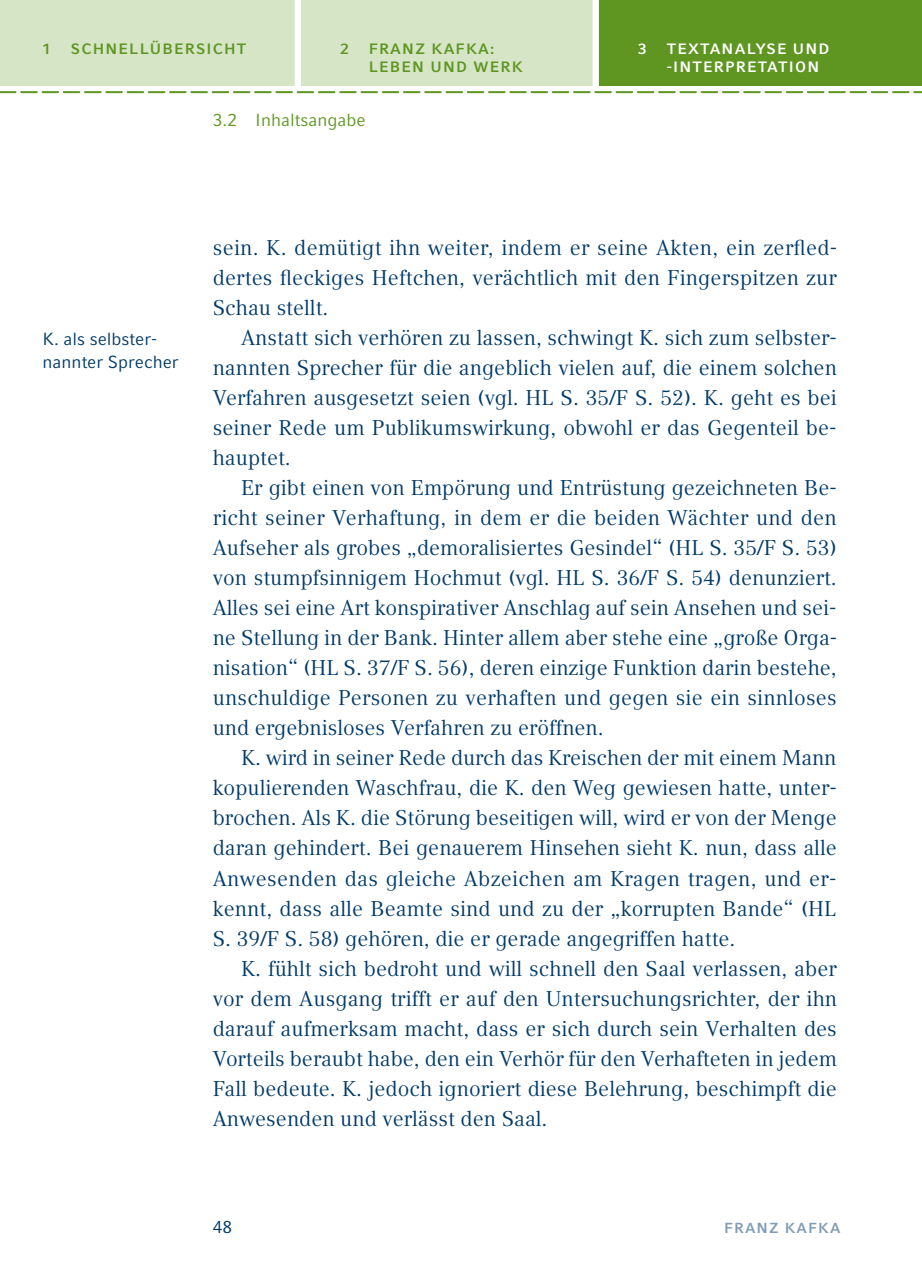
<style>
.page{position:relative;width:922px;height:1276px;background:#fff}
.page>*{position:absolute;margin:0;border:0;box-sizing:border-box;transform-origin:0 0}
.t1{font:21.25px/30px "Compatil Text LT Pro";color:#003a69;text-align:justify}
.t2{font:17.5px/22.5px "Compatil Fact LT Pro";color:#003a69}
.t3{font:17.5px "Compatil Fact LT Pro";color:#5e9621}
.t4{font:700 15px "Compatil Fact LT Pro";letter-spacing:.08em;color:#5e9621}
.t5{font:700 15px/18.8px "Compatil Fact LT Pro";letter-spacing:.08em;color:#fff}
.t6{font:700 14.5px "Compatil Fact LT Pro";color:#809cb4}
</style>
<div class="page">
<div style="left:0;top:0;width:921px;height:85px;background:#d7e5c7"></div>
<div style="left:595px;top:0;width:326px;height:85px;background:#5e9621"></div>
<div style="left:295px;top:0;width:6px;height:86px;background:#fff"></div>
<div style="left:592px;top:0;width:6px;height:88px;background:#fff"></div>
<svg style="left:0;top:91px;width:921px;height:2px;background:#86b059"></svg>
<p class="t4" style="left:43px;top:40px;width:10px">1</p>
<p class="t4" style="left:71px;top:40px;width:60px">SCH NELLÜBE</p>
<p class="t4" style="left:185px;top:40px;width:63px">RSICHT</p>
<p class="t4" style="left:340px;top:40px;width:104px">2 FRANZ KAFKA</p>
<p class="t4" style="left:490px;top:40px;width:6px">:</p>
<p class="t4" style="left:369px;top:58px;width:22px">LEBE</p>
<p class="t4" style="left:412px;top:58px;width:110px">N UND WERK</p>
<p class="t3" style="left:213px;top:110px;width:154px">3.2 Inhaltsangabe</p>
<p class="t5" style="left:666px;top:39px;width:162px;text-indent:21px">XTANALYSE UND -INTERPRETATION</p>
<p class="t5" style="left:638px;top:39px;width:24px">3 TE</p>
<p class="t2" style="left:43px;top:328px;width:138px">K. als selbster&shy;nannter Sprecher</p>
<p class="t1" style="left:213px;top:233px;width:625px">sein. K. demütigt ihn weiter, indem er seine Akten, ein zerfled&shy;dertes fleckiges Heftchen, verächtlich mit den Fingerspitzen zur Schau stellt.</p>
<p class="t1" style="left:213px;top:323px;width:625px;text-indent:28px">Anstatt sich verhören zu lassen, schwingt K. sich zum selbster&shy;nannten Sprecher für die angeblich vielen auf, die einem solchen Verfahren ausgesetzt seien (vgl. HL S. 35/F S. 52). K. geht es bei seiner Rede um Publikumswirkung, obwohl er das Gegenteil be&shy;hauptet.</p>
<p class="t1" style="left:213px;top:473px;width:626px;text-indent:28px">Er gibt einen von Empörung und Entrüstung gezeichneten Be&shy;richt seiner Verhaftung, in dem er die beiden Wächter und den Aufseher als grobes „demoralisiertes Gesindel“ (HL S. 35/F S. 53) von stumpfsinnigem Hochmut (vgl. HL S. 36/F S. 54) denunziert.<br>Alles sei eine Art konspirativer Anschlag auf sein Ansehen und sei&shy;ne Stellung in der Bank. Hinter allem aber stehe eine „große Orga&shy;nisation“ (HL S. 37/F S. 56), deren einzige Funktion darin bestehe, unschuldige Personen zu verhaften und gegen sie ein sinnloses und ergebnisloses Verfahren zu eröffnen.</p>
<p class="t1" style="left:213px;top:743px;width:625px;text-indent:28px">K. wird in seiner Rede durch das Kreischen der mit einem Mann kopulierenden Waschfrau, die K. den Weg gewiesen hatte, unter&shy;brochen. Als K. die Störung beseitigen will, wird er von der Menge daran gehindert. Bei genauerem Hinsehen sieht K. nun, dass alle Anwesenden das gleiche Abzeichen am Kragen tragen, und er&shy;kennt, dass alle Beamte sind und zu der „korrupten Bande“ (HL S. 39/F S. 58) gehören, die er gerade angegriffen hatte.</p>
<p class="t1" style="left:213px;top:953px;width:625px;text-indent:28px">K. fühlt sich bedroht und will schnell den Saal verlassen, aber vor dem Ausgang trifft er auf den Untersuchungsrichter, der ihn darauf aufmerksam macht, dass er sich durch sein Verhalten des Vorteils beraubt habe, den ein Verhör für den Verhafteten in jedem Fall bedeute. K. jedoch ignoriert diese Belehrung, beschimpft die Anwesenden und verlässt den Saal.</p>
<p class="t2" style="left:213px;top:1216px;width:21px">48</p>
<p class="t6" style="left:724px;top:1219px;width:73px">FRANZ KAFKA</p>
</div>
